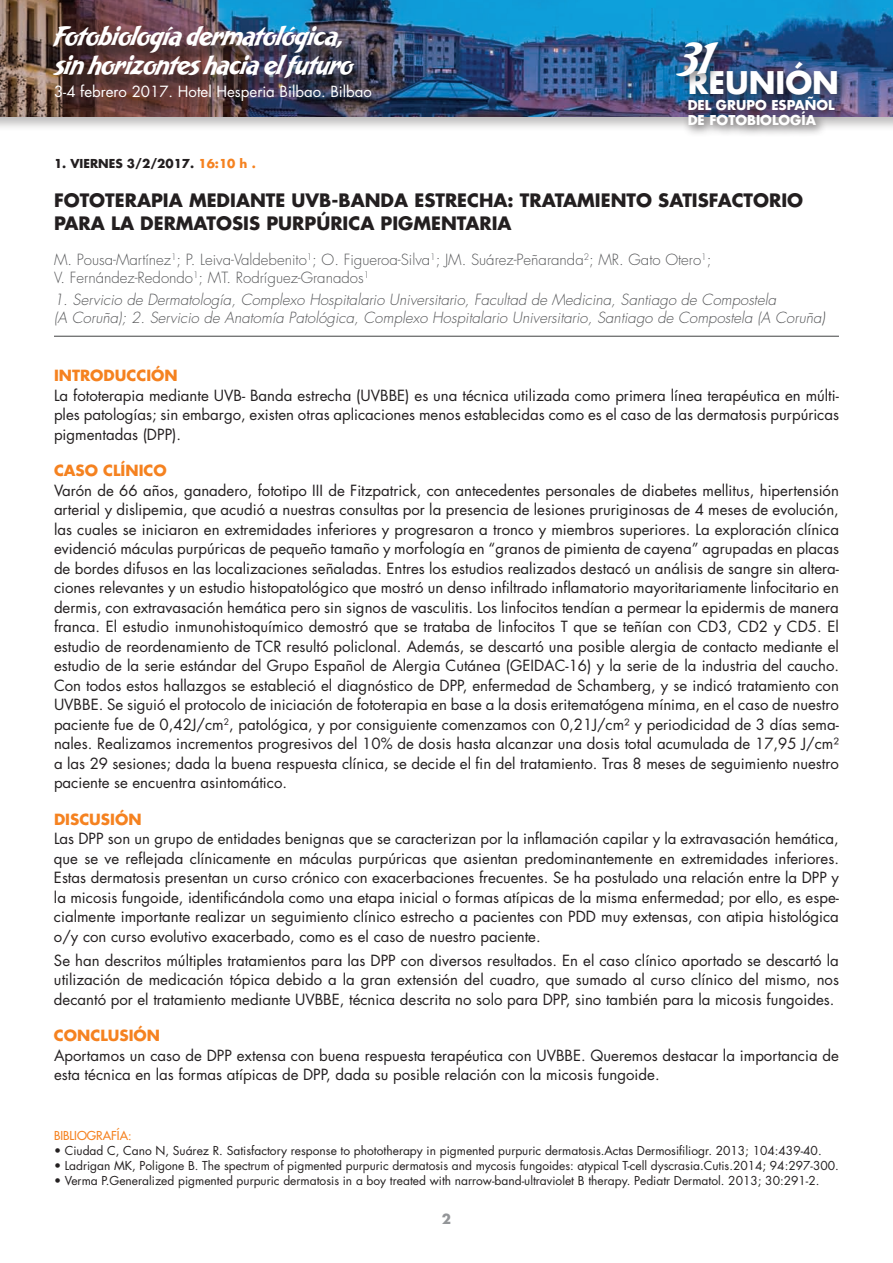
<style>
.page{position:relative;width:893px;height:1263px;background:#fff}
.page>*{position:absolute;margin:0;border:0;box-sizing:border-box;transform-origin:0 0}
.t1{font:41.1px "Bakery Script";color:#fff}
.t2{font:700 30.45px "Futura";color:#fff}
.t3{font:24.6px/29.5px "Bakery Script";color:#fff}
.t4{font:700 18px/22.5px "Futura LT";color:#231f20}
.t5{font:15px/19.5px "Futura LT";color:#231f20;text-align:justify}
.t6{font:italic 300 15px/18px "Futura LT";color:#57585a}
.t7{font:300 15px/18px "Futura LT";color:#57585a}
.t8{font:700 15px "Futura LT";color:#f58220}
.t9{font:15px "Futura";color:#fff}
.t10{font:700 13.5px "Futura LT";color:#939598}
.t11{font:700 13.2px/15.9px "Futura";color:#fff}
.t12{font:12px "Futura LT";color:#231f20}
.t13{font:700 12px "Futura LT";color:#231f20}
.t14{font:12px "Futura LT";color:#f58220}
.s1{color:#f58220}
.s2{color:#414243}
</style>
<div class="page">
<div style="left:0;top:0;width:893px;height:133px;background:#231f20;opacity:.3"></div>
<img style="left:0;top:0;width:893px;height:117px">
<div style="left:682px;top:56px;width:167px;height:82px;background:#231f20;opacity:.75"></div>
<div style="left:671px;top:36px;width:59px;height:52px;background:#231f20;opacity:.75"></div>
<div style="left:55px;top:27px;width:336px;height:92px;background:#231f20;opacity:.75"></div>
<hr style="left:54px;top:336px;width:785px;height:1px;background:#414243">
<h3 class="t3" style="left:54px;top:22px;width:300px">Fotobiología dermatológica, sin horizontes hacia el futuro</h3>
<p class="t9" style="left:54px;top:81px;width:319px">3-4 febrero 2017. Hotel Hesperia Bilbao. Bilbao</p>
<h1 class="t1" style="left:680px;top:33px;width:35px">31</h1>
<h2 class="t2" style="left:688px;top:61px;width:153px">REUNIÓN</h2>
<p class="t11" style="left:688px;top:96px;width:149px">DEL GRUPO ESPAÑOL<br>DE FOTOBIOLOGÍA</p>
<p class="t13" style="left:54px;top:155px;width:203px">1. VIERNES 3/2/2017. <span class="s1">16:10 H .</span></p>
<p class="t4" style="left:54px;top:189px;width:751px">FOTOTERAPIA MEDIANTE UVB-BANDA ESTRECHA: TRATAMIENTO SATISFACTORIO<br>PARA LA DERMATOSIS PURPÚRICA PIGMENTARIA</p>
<p class="t7" style="left:54px;top:251px;width:659px">M. Pousa-Martínez<sup>1</sup>; P. Leiva-Valdebenito<sup>1</sup>; O. Figueroa-Silva<sup>1</sup>; JM. Suárez-Peñaranda<sup>2</sup>; MR. Gato Otero<sup>1</sup>;<br>V. Fernández-Redondo<sup>1</sup>; MT. Rodríguez-Granados<sup>1</sup></p>
<p class="t6" style="left:54px;top:291px;width:773px">1. Servicio de Dermatología, Complexo Hospitalario Universitario, Facultad de Medicina, Santiago de Compostela<br>(A Coruña); 2. Servicio de Anatomía Patológica, Complexo Hospitalario Universitario, Santiago de Compostela (A Coruña<span class="s2">)</span></p>
<p class="t8" style="left:54px;top:366px;width:16px">INTRODUCCI</p>
<p class="t8" style="left:151px;top:366px;width:26px">ÓN</p>
<p class="t5" style="left:54px;top:386px;width:787px">La fototerapia mediante UVB- Banda estrecha (UVBBE) es una técnica utilizada como primera línea terapéutica en múlti&shy;ples patologías; sin embargo, existen otras aplicaciones menos establecidas como es el caso de las dermatosis purpúricas pigmentadas (DPP).</p>
<p class="t8" style="left:54px;top:461px;width:23px">CASO</p>
<p class="t8" style="left:103px;top:461px;width:34px">CLÍNICO</p>
<p class="t5" style="left:54px;top:481px;width:787px">Varón de 66 años, ganadero, fototipo III de Fitzpatrick, con antecedentes personales de diabetes mellitus, hipertensión arterial y dislipemia, que acudió a nuestras consultas por la presencia de lesiones pruriginosas de 4 meses de evolución, las cuales se iniciaron en extremidades inferiores y progresaron a tronco y miembros superiores. La exploración clínica evidenció máculas purpúricas de pequeño tamaño y morfología en “granos de pimienta de cayena” agrupadas en placas de bordes difusos en las localizaciones señaladas. Entres los estudios realizados destacó un análisis de sangre sin altera&shy;ciones relevantes y un estudio histopatológico que mostró un denso infiltrado inflamatorio mayoritariamente linfocitario en dermis, con extravasación hemática pero sin signos de vasculitis. Los linfocitos tendían a permear la epidermis de manera franca. El estudio inmunohistoquímico demostró que se trataba de linfocitos T que se teñían con CD3, CD2 y CD5. El estudio de reordenamiento de TCR resultó policlonal. Además, se descartó una posible alergia de contacto mediante el estudio de la serie estándar del Grupo Español de Alergia Cutánea (GEIDAC-16) y la serie de la industria del caucho.<br>Con todos estos hallazgos se estableció el diagnóstico de DPP, enfermedad de Schamberg, y se indicó tratamiento con UVBBE. Se siguió el protocolo de iniciación de fototerapia en base a la dosis eritematógena mínima, en el caso de nuestro paciente fue de 0,42J/cm<sup>2</sup>, patológica, y por consiguiente comenzamos con 0,21J/cm² y periodicidad de 3 días sema&shy;nales. Realizamos incrementos progresivos del 10% de dosis hasta alcanzar una dosis total acumulada de 17,95 J/cm² a las 29 sesiones; dada la buena respuesta clínica, se decide el fin del tratamiento. Tras 8 meses de seguimiento nuestro paciente se encuentra asintomático.</p>
<p class="t8" style="left:54px;top:809px;width:21px">DISCUSI</p>
<p class="t8" style="left:115px;top:809px;width:26px">ÓN</p>
<p class="t5" style="left:54px;top:829px;width:786px">Las DPP son un grupo de entidades benignas que se caracterizan por la inflamación capilar y la extravasación hemática, que se ve reflejada clínicamente en máculas purpúricas que asientan predominantemente en extremidades inferiores.<br>Estas dermatosis presentan un curso crónico con exacerbaciones frecuentes. Se ha postulado una relación entre la DPP y la micosis fungoide, identificándola como una etapa inicial o formas atípicas de la misma enfermedad; por ello, es espe&shy;cialmente importante realizar un seguimiento clínico estrecho a pacientes con PDD muy extensas, con atipia histológica o/y con curso evolutivo exacerbado, como es el caso de nuestro paciente.</p>
<p class="t5" style="left:54px;top:950px;width:786px">Se han descritos múltiples tratamientos para las DPP con diversos resultados. En el caso clínico aportado se descartó la utilización de medicación tópica debido a la gran extensión del cuadro, que sumado al curso clínico del mismo, nos decantó por el tratamiento mediante UVBBE, técnica descrita no solo para DPP, sino también para la micosis fungoides.</p>
<p class="t8" style="left:54px;top:1025px;width:21px">CONCLUSI</p>
<p class="t8" style="left:134px;top:1025px;width:26px">ÓN</p>
<p class="t5" style="left:54px;top:1045px;width:786px">Aportamos un caso de DPP extensa con buena respuesta terapéutica con UVBBE. Queremos destacar la importancia de esta técnica en las formas atípicas de DPP, dada su posible relación con la micosis fungoide.</p>
<p class="t14" style="left:54px;top:1127px;width:79px">BIBLIOGRAFÍA:</p>
<p class="t12" style="left:54px;top:1143px;width:769px">• Ciudad C, Cano N, Suárez R. Satisfactory response to phototherapy in pigmented purpuric dermatosis.Actas Dermosifiliogr. 2013; 104:439-40.</p>
<p class="t12" style="left:54px;top:1158px;width:786px">• Ladrigan MK, Poligone B. The spectrum of pigmented purpuric dermatosis and mycosis fungoides: atypical T-cell dyscrasia.Cutis.2014; 94:297-300.</p>
<p class="t12" style="left:54px;top:1173px;width:767px">• Verma P.Generalized pigmented purpuric dermatosis in a boy treated with narrow-band-ultraviolet B therapy. Pediatr Dermatol. 2013; 30:291-2.</p>
<p class="t10" style="left:442px;top:1210px;width:11px">2</p>
</div>
